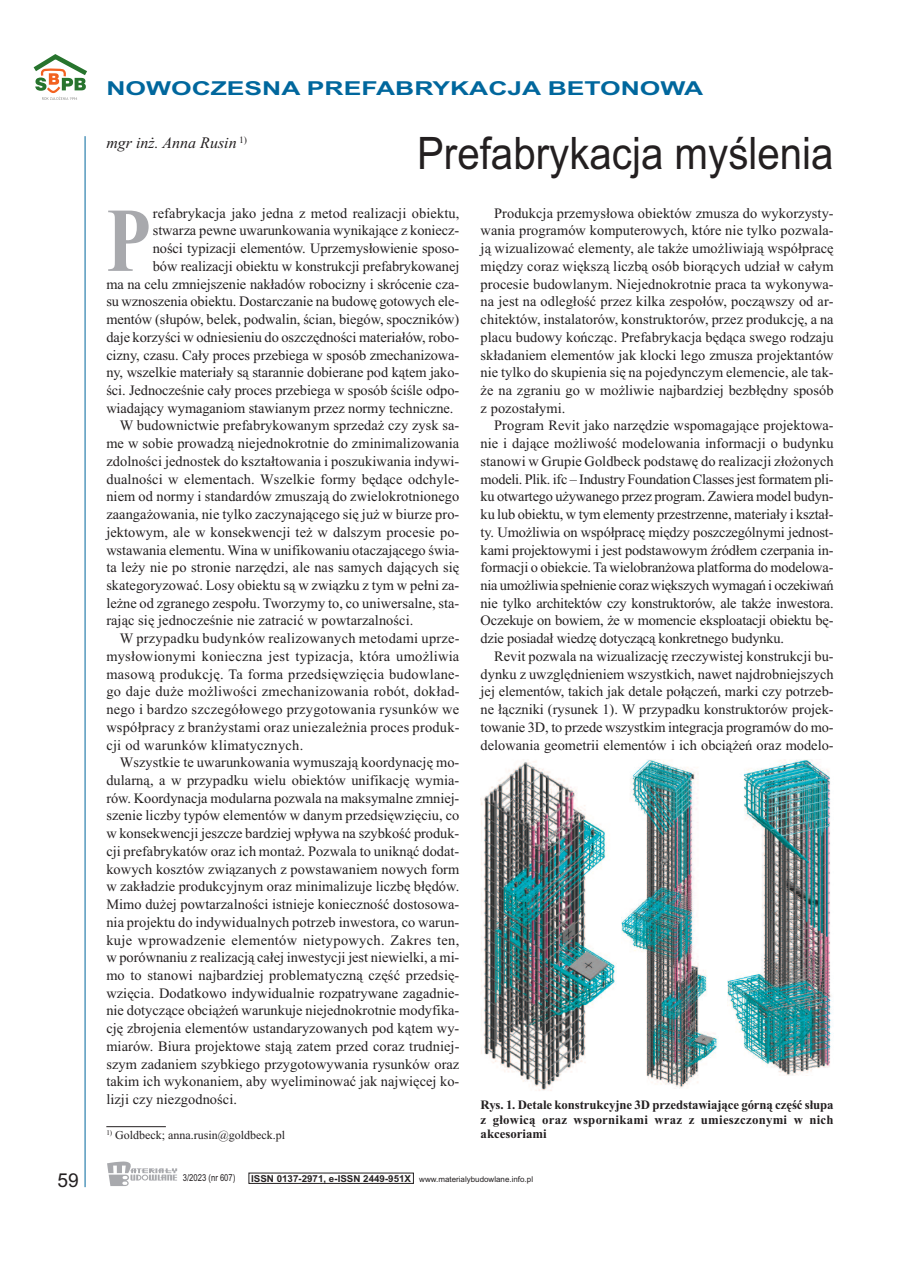
<style>
.page{position:relative;width:906px;height:1268px;background:#fff}
.page>*{position:absolute;margin:0;border:0;box-sizing:border-box;transform-origin:0 0}
.t1{font:700 91.05px "Times New Roman";color:#a8a9ad;scale:.8 1}
.t2{font:44.7px "Arial";color:#231f20;scale:.9 1}
.t3{font:700 19.2px "Arial";color:#00679d;scale:1.38 1}
.t4{font:19.2px "Arial";color:#231f20}
.t5{font:italic 16.05px "Times New Roman";color:#231f20}
.t6{font:14.4px/17.7px "Times New Roman";letter-spacing:.005em;color:#231f20;text-align:justify}
.t7{font:14.4px "Times New Roman";letter-spacing:.025em;color:#231f20}
.t8{font:700 12.75px/14.4px "Times New Roman";letter-spacing:.02em;color:#231f20;text-align:justify}
.t9{font:12px "Times New Roman";color:#231f20}
.t10{font:9.6px "Arial";color:#231f20;scale:.8 1}
.t11{font:7.95px "Arial";color:#231f20}
.s1{font-weight:700;font-size:9.6px}
</style>
<div class="page">
<hr style="left:85px;top:136px;width:1px;height:1050px;background:#00679d">
<svg style="left:107px;top:1161px;width:70px;height:24px"></svg>
<svg style="left:33px;top:54px;width:54px;height:46px"></svg>
<hr style="left:106px;top:1125px;width:60px;height:1px;background:#231f20">
<img style="left:480px;top:759px;width:136px;height:332px">
<img style="left:622px;top:760px;width:96px;height:328px">
<img style="left:727px;top:759px;width:105px;height:315px">
<h3 class="t3" style="left:106px;top:77px;width:434px">NOWOCZESNA PREFABRYKACJA BETONOWA</h3>
<p class="t5" style="left:106px;top:133px;width:142px">mgr inż. Anna Rusin <sup>1)</sup></p>
<h2 class="t2" style="left:417px;top:127px;width:464px">Prefabrykacja myślenia</h2>
<h1 class="t1" style="left:106px;top:186px;width:57px">P</h1>
<p class="t6" style="left:153px;top:204px;width:308px">refabrykacja jako jedna z metod realizacji obiektu,</p>
<p class="t6" style="left:153px;top:221px;width:308px">stwarza pewne uwarunkowania wynikające z koniecz-</p>
<p class="t6" style="left:153px;top:239px;width:308px">ności typizacji elementów. Uprzemysłowienie sposo-</p>
<p class="t6" style="left:153px;top:257px;width:308px">bów realizacji obiektu w konstrukcji prefabrykowanej</p>
<p class="t6" style="left:106px;top:275px;width:354px">ma na celu zmniejszenie nakładów robocizny i skrócenie cza-</p>
<p class="t6" style="left:106px;top:292px;width:354px">su wznoszenia obiektu. Dostarczanie na budowę gotowych ele-</p>
<p class="t6" style="left:106px;top:310px;width:354px">mentów (słupów, belek, podwalin, ścian, biegów, spoczników)</p>
<p class="t6" style="left:106px;top:328px;width:354px">daje korzyści w odniesieniu do oszczędności materiałów, robo-</p>
<p class="t6" style="left:106px;top:345px;width:354px">cizny, czasu. Cały proces przebiega w sposób zmechanizowa-</p>
<p class="t6" style="left:106px;top:363px;width:354px">ny, wszelkie materiały są starannie dobierane pod kątem jako-</p>
<p class="t6" style="left:106px;top:381px;width:354px">ści. Jednocześnie cały proces przebiega w sposób ściśle odpo-</p>
<p class="t6" style="left:106px;top:399px;width:348px">wiadający wymaganiom stawianym przez normy techniczne.</p>
<p class="t6" style="left:120px;top:416px;width:341px">W budownictwie prefabrykowanym sprzedaż czy zysk sa-</p>
<p class="t6" style="left:106px;top:434px;width:354px">me w sobie prowadzą niejednokrotnie do zminimalizowania</p>
<p class="t6" style="left:106px;top:452px;width:354px">zdolności jednostek do kształtowania i poszukiwania indywi-</p>
<p class="t6" style="left:106px;top:469px;width:354px">dualności w elementach. Wszelkie formy będące odchyle-</p>
<p class="t6" style="left:106px;top:487px;width:354px">niem od normy i standardów zmuszają do zwielokrotnionego</p>
<p class="t6" style="left:106px;top:505px;width:354px">zaangażowania, nie tylko zaczynającego się już w biurze pro-</p>
<p class="t6" style="left:106px;top:523px;width:354px">jektowym, ale w konsekwencji też w dalszym procesie po-</p>
<p class="t6" style="left:106px;top:540px;width:354px">wstawania elementu. Wina w unifikowaniu otaczającego świa-</p>
<p class="t6" style="left:106px;top:558px;width:354px">ta leży nie po stronie narzędzi, ale nas samych dających się</p>
<p class="t6" style="left:106px;top:576px;width:354px">skategoryzować. Losy obiektu są w związku z tym w pełni za-</p>
<p class="t6" style="left:106px;top:593px;width:354px">leżne od zgranego zespołu. Tworzymy to, co uniwersalne, sta-</p>
<p class="t6" style="left:106px;top:611px;width:308px">rając się jednocześnie nie zatracić w powtarzalności.</p>
<p class="t6" style="left:120px;top:629px;width:341px">W przypadku budynków realizowanych metodami uprze-</p>
<p class="t6" style="left:106px;top:647px;width:354px">mysłowionymi konieczna jest typizacja, która umożliwia</p>
<p class="t6" style="left:106px;top:664px;width:355px">masową produkcję. Ta forma przedsięwzięcia budowlane-</p>
<p class="t6" style="left:106px;top:682px;width:355px">go daje duże możliwości zmechanizowania robót, dokład-</p>
<p class="t6" style="left:106px;top:700px;width:354px">nego i bardzo szczegółowego przygotowania rysunków we</p>
<p class="t6" style="left:106px;top:717px;width:355px">współpracy z branżystami oraz uniezależnia proces produk-</p>
<p class="t6" style="left:106px;top:735px;width:198px">cji od warunków klimatycznych.</p>
<p class="t6" style="left:120px;top:753px;width:341px">Wszystkie te uwarunkowania wymuszają koordynację mo-</p>
<p class="t6" style="left:106px;top:771px;width:354px">dularną, a w przypadku wielu obiektów unifikację wymia-</p>
<p class="t6" style="left:106px;top:788px;width:354px">rów. Koordynacja modularna pozwala na maksymalne zmniej-</p>
<p class="t6" style="left:106px;top:806px;width:354px">szenie liczby typów elementów w danym przedsięwzięciu, co</p>
<p class="t6" style="left:106px;top:824px;width:354px">w konsekwencji jeszcze bardziej wpływa na szybkość produk-</p>
<p class="t6" style="left:106px;top:841px;width:354px">cji prefabrykatów oraz ich montaż. Pozwala to uniknąć dodat-</p>
<p class="t6" style="left:106px;top:859px;width:354px">kowych kosztów związanych z powstawaniem nowych form</p>
<p class="t6" style="left:106px;top:877px;width:354px">w zakładzie produkcyjnym oraz minimalizuje liczbę błędów.</p>
<p class="t6" style="left:106px;top:895px;width:354px">Mimo dużej powtarzalności istnieje konieczność dostosowa-</p>
<p class="t6" style="left:106px;top:912px;width:354px">nia projektu do indywidualnych potrzeb inwestora, co warun-</p>
<p class="t7" style="left:106px;top:930px;width:354px">kuje wprowadzenie elementów nietypowych. Zakres ten,</p>
<p class="t6" style="left:106px;top:948px;width:354px">w porównaniu z realizacją całej inwestycji jest niewielki, a mi-</p>
<p class="t6" style="left:106px;top:965px;width:354px">mo to stanowi najbardziej problematyczną część przedsię-</p>
<p class="t6" style="left:106px;top:983px;width:354px">wzięcia. Dodatkowo indywidualnie rozpatrywane zagadnie-</p>
<p class="t6" style="left:106px;top:1001px;width:354px">nie dotyczące obciążeń warunkuje niejednokrotnie modyfika-</p>
<p class="t6" style="left:106px;top:1019px;width:354px">cję zbrojenia elementów ustandaryzowanych pod kątem wy-</p>
<p class="t6" style="left:106px;top:1036px;width:354px">miarów. Biura projektowe stają zatem przed coraz trudniej-</p>
<p class="t6" style="left:106px;top:1054px;width:354px">szym zadaniem szybkiego przygotowywania rysunków oraz</p>
<p class="t6" style="left:106px;top:1072px;width:354px">takim ich wykonaniem, aby wyeliminować jak najwięcej ko-</p>
<p class="t6" style="left:106px;top:1089px;width:132px">lizji czy niezgodności.</p>
<p class="t9" style="left:106px;top:1127px;width:180px"><sup>1)</sup> Goldbeck; anna.rusin@goldbeck.pl</p>
<p class="t6" style="left:480px;top:204px;width:354px;text-indent:14px">Produkcja przemysłowa obiektów zmusza do wykorzysty&shy;wania programów komputerowych, które nie tylko pozwala&shy;ją wizualizować elementy, ale także umożliwiają współpracę między coraz większą liczbą osób biorących udział w całym procesie budowlanym. Niejednokrotnie praca ta wykonywa&shy;na jest na odległość przez kilka zespołów, począwszy od ar&shy;chitektów, instalatorów, konstruktorów, przez produkcję, a na placu budowy kończąc. Prefabrykacja będąca swego rodzaju składaniem elementów jak klocki lego zmusza projektantów nie tylko do skupienia się na pojedynczym elemencie, ale tak&shy;że na zgraniu go w możliwie najbardziej bezbłędny sposób z pozostałymi.</p>
<p class="t6" style="left:480px;top:416px;width:354px;text-indent:14px">Program Revit jako narzędzie wspomagające projektowa&shy;nie i dające możliwość modelowania informacji o budynku stanowi w Grupie Goldbeck podstawę do realizacji złożonych modeli. Plik. ifc – Industry Foundation Classes jest formatem pli&shy;ku otwartego używanego przez program. Zawiera model budyn&shy;ku lub obiektu, w tym elementy przestrzenne, materiały i kształ&shy;ty. Umożliwia on współpracę między poszczególnymi jednost&shy;kami projektowymi i jest podstawowym źródłem czerpania in&shy;formacji o obiekcie. Ta wielobranżowa platforma do modelowa&shy;nia umożliwia spełnienie coraz większych wymagań i oczekiwań nie tylko architektów czy konstruktorów, ale także inwestora.<br>Oczekuje on bowiem, że w momencie eksploatacji obiektu bę&shy;dzie posiadał wiedzę dotyczącą konkretnego budynku.</p>
<p class="t6" style="left:480px;top:647px;width:354px;text-indent:14px">Revit pozwala na wizualizację rzeczywistej konstrukcji bu&shy;dynku z uwzględnieniem wszystkich, nawet najdrobniejszych jej elementów, takich jak detale połączeń, marki czy potrzeb&shy;ne łączniki (rysunek 1). W przypadku konstruktorów projek&shy;towanie 3D, to przede wszystkim integracja programów do mo&shy;delowania geometrii elementów i ich obciążeń oraz modelo-</p>
<p class="t8" style="left:480px;top:1097px;width:354px">Rys. 1. Detale konstrukcyjne 3D przedstawiające górną część słupa z głowicą oraz wspornikami wraz z umieszczonymi w nich akcesoriami</p>
<h3 class="t4" style="left:57px;top:1168px;width:23px">59</h3>
<p class="t10" style="left:183px;top:1171px;width:67px">3/2023 (nr 607)</p>
<p class="t11" style="left:251px;top:1174px;width:283px"><span class="s1">ISSN 0137-2971, e-ISSN 2449-951X</span> www.materialybudowlane.info.pl</p>
</div>
